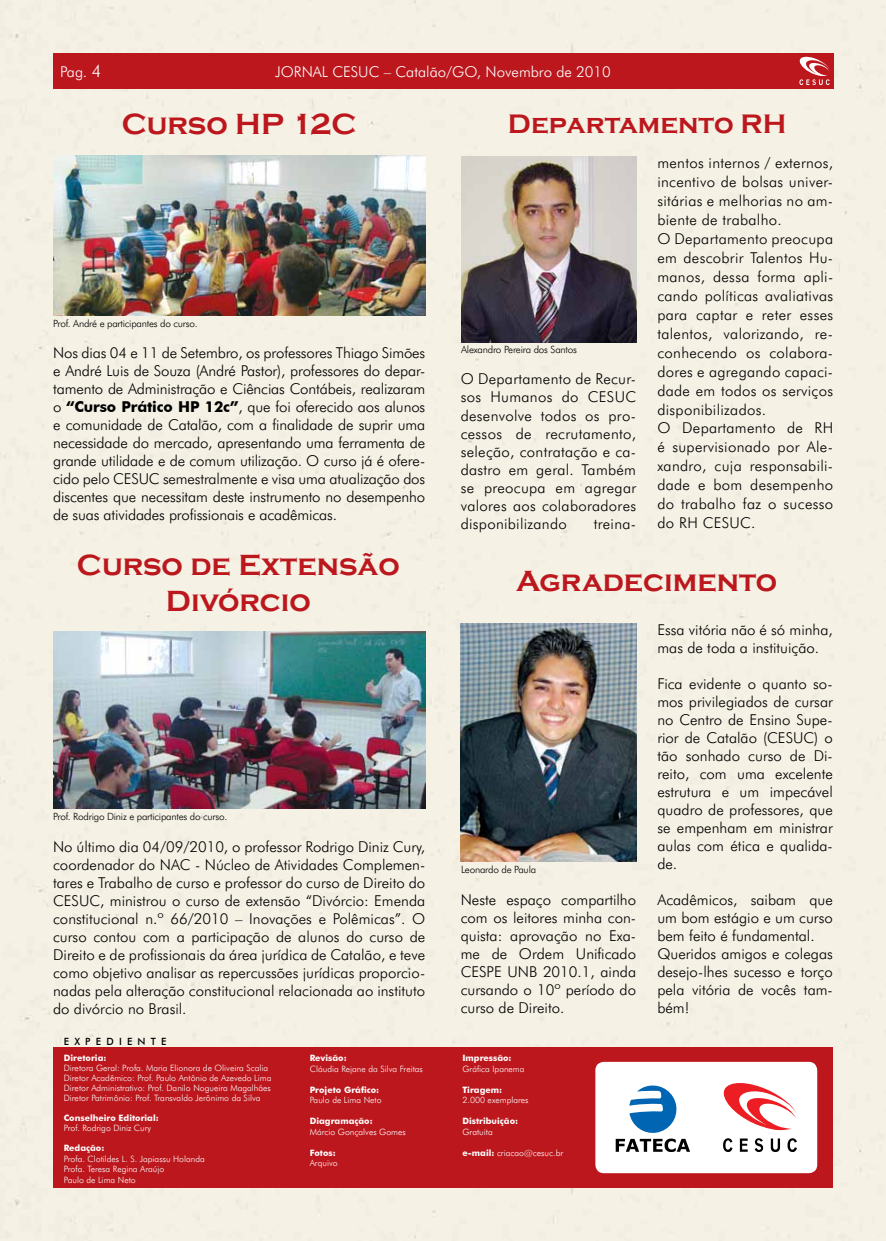
<style>
.page{position:relative;width:886px;height:1241px;background:#fff}
.page>*{position:absolute;margin:0;border:0;box-sizing:border-box;transform-origin:0 0}
.t1{font:700 30px/36px "Copperplate Gothic";color:#bb171d;text-align:center}
.t2{font:700 27.5px "Copperplate Gothic";color:#bb171d}
.t3{font:300 15px/18px "Futura BT";letter-spacing:.02em;color:#000;text-align:justify}
.t4{font:300 15px/18px "Futura BT";color:#000}
.t5{font:300 15px "Futura BT";color:#fff}
.t6{font:300 10px "Futura BT";letter-spacing:-.02em;color:#000}
.t7{font:500 10px "Futura BT";letter-spacing:.525em;color:#000}
.t8{font:300 8.75px/10px "Futura BT";color:#fff}
.t9{font:700 8.75px "Futura BT";color:#fff}
.s1{font-size:17.5px}
.s2{font-weight:700}
</style>
<div class="page">
<div style="left:0;top:0;width:886px;height:1240px;background:#f5f1e5"></div>
<div style="left:53px;top:1047px;width:780px;height:140px;background:#bb171d"></div>
<div style="left:595px;top:1061px;width:222px;height:111px;background:#fff;border-radius:9px"></div>
<svg style="left:724px;top:1083px;width:72px;height:48px"></svg>
<svg style="left:723px;top:1138px;width:74px;height:13px"></svg>
<svg style="left:616px;top:1085px;width:74px;height:66px"></svg>
<img style="left:461px;top:157px;width:175px;height:185px">
<img style="left:461px;top:623px;width:175px;height:238px">
<div style="left:53px;top:53px;width:780px;height:36px;background:#bb171d"></div>
<svg style="left:799px;top:56px;width:30px;height:29px"></svg>
<img style="left:53px;top:631px;width:372px;height:177px">
<img style="left:53px;top:156px;width:372px;height:159px">
<p class="t5" style="left:60px;top:62px;width:43px">Pag. <span class="s1">4</span></p>
<p class="t5" style="left:275px;top:62px;width:337px">JORNAL CESUC – Catalão/GO, Novembro de 2010</p>
<h1 class="t1" style="left:122px;top:106px;width:236px">Curso HP 12C</h1>
<p class="t6" style="left:53px;top:317px;width:146px">Prof. André e participantes do curso.</p>
<p class="t3" style="left:53px;top:344px;width:374px">Nos dias 04 e 11 de Setembro, os professores Thiago Simões e André Luis de Souza (André Pastor), professores do depar&shy;tamento de Administração e Ciências Contábeis, realizaram o <span class="s2">“Curso Prático HP 12c”</span>, que foi oferecido aos alunos e comunidade de Catalão, com a finalidade de suprir uma necessidade do mercado, apresentando uma ferramenta de grande utilidade e de comum utilização. O curso já é ofere&shy;cido pelo CESUC semestralmente e visa uma atualização dos discentes que necessitam deste instrumento no desempenho de suas atividades profissionais e acadêmicas.</p>
<h1 class="t1" style="left:77px;top:547px;width:324px">Curso de Extensão<br>Divórcio</h1>
<p class="t6" style="left:53px;top:810px;width:176px">Prof. Rodrigo Diniz e participantes do curso.</p>
<p class="t3" style="left:53px;top:837px;width:374px">No último dia 04/09/2010, o professor Rodrigo Diniz Cury, coordenador do NAC - Núcleo de Atividades Complemen&shy;tares e Trabalho de curso e professor do curso de Direito do CESUC, ministrou o curso de extensão “Divórcio: Emenda constitucional n.º 66/2010 – Inovações e Polêmicas”. O curso contou com a participação de alunos do curso de Direito e de profissionais da área jurídica de Catalão, e teve como objetivo analisar as repercussões jurídicas proporcio&shy;nadas pela alteração constitucional relacionada ao instituto do divórcio no Brasil.</p>
<p class="t7" style="left:64px;top:1035px;width:104px">EXPEDIENTE</p>
<p class="t9" style="left:64px;top:1052px;width:44px">Diretoria:</p>
<p class="t8" style="left:64px;top:1063px;width:209px">Diretora Geral: Profa. Maria Elionora de Oliveira Scalia Diretor Acadêmico: Prof. Paulo Antônio de Azevedo Lima Diretor Administrativo: Prof. Danilo Nogueira Magalhães Diretor Patrimônio: Prof. Transvaldo Jerônimo da Silva</p>
<p class="t9" style="left:64px;top:1112px;width:97px">Conselheiro Editorial:</p>
<p class="t8" style="left:64px;top:1123px;width:89px">Prof. Rodrigo Diniz Cury</p>
<p class="t9" style="left:64px;top:1142px;width:42px">Redação:</p>
<p class="t8" style="left:64px;top:1152px;width:143px;line-height:10.5px">Profa. Clotildes L. S. Japiassu Holanda<br>Profa. Teresa Regina Araújo<br>Paulo de Lima Neto</p>
<p class="t9" style="left:310px;top:1052px;width:38px">Revisão:</p>
<p class="t8" style="left:310px;top:1063px;width:115px">Cláudia Rejane da Silva Freitas</p>
<p class="t9" style="left:310px;top:1084px;width:71px">Projeto Gráfico:</p>
<p class="t8" style="left:310px;top:1095px;width:73px">Paulo de Lima Neto</p>
<p class="t9" style="left:310px;top:1115px;width:65px">Diagramação:</p>
<p class="t8" style="left:310px;top:1126px;width:98px">Márcio Gonçalves Gomes</p>
<p class="t9" style="left:310px;top:1147px;width:27px">Fotos:</p>
<p class="t8" style="left:310px;top:1158px;width:29px">Arquivo</p>
<h2 class="t2" style="left:508px;top:108px;width:280px">Departamento RH</h2>
<p class="t6" style="left:461px;top:343px;width:117px">Alexandro Pereira dos Santos</p>
<p class="t3" style="left:461px;top:370px;width:177px">O Departamento de Recur&shy;sos Humanos do CESUC desenvolve todos os pro&shy;cessos de recrutamento, seleção, contratação e ca&shy;dastro em geral. Também se preocupa em agregar valores aos colaboradores disponibilizando</p>
<p class="t3" style="left:594px;top:514px;width:44px">treina-</p>
<p class="t3" style="left:657px;top:153px;width:177px;line-height:19px;text-align:left">mentos internos / externos, incentivo de bolsas univer&shy;sitárias e melhorias no am&shy;biente de trabalho.<br>O Departamento preocupa em descobrir Talentos Hu&shy;manos, dessa forma apli&shy;cando políticas avaliativas para captar e reter esses talentos, valorizando, re&shy;conhecendo os colabora&shy;dores e agregando capaci&shy;dade em todos os serviços disponibilizados.<br>O Departamento de RH é supervisionado por Ale&shy;xandro, cuja responsabili&shy;dade e bom desempenho do trabalho faz o sucesso do RH CESUC.</p>
<h1 class="t1" style="left:516px;top:563px;width:263px">Agradecimento</h1>
<p class="t6" style="left:461px;top:863px;width:77px">Leonardo de Paula</p>
<p class="t3" style="left:461px;top:890px;width:177px">Neste espaço compartilho com os leitores minha con&shy;quista: aprovação no Exa&shy;me de Ordem Unificado CESPE UNB 2010.1, ainda cursando o 10º período do curso de Direito.</p>
<p class="t9" style="left:462px;top:1052px;width:51px">Impressão:</p>
<p class="t8" style="left:462px;top:1063px;width:64px">Gráfica Ipanema</p>
<p class="t9" style="left:462px;top:1084px;width:41px">Tiragem:</p>
<p class="t8" style="left:462px;top:1094px;width:68px">2.000 exemplares</p>
<p class="t9" style="left:462px;top:1115px;width:57px">Distribuição:</p>
<p class="t8" style="left:462px;top:1126px;width:32px">Gratuita</p>
<p class="t8" style="left:462px;top:1147px;width:102px"><span class="s2">e-mail:</span> criacao@cesuc.br</p>
<p class="t4" style="left:657px;top:620px;width:177px">Essa vitória não é só minha, mas de toda a instituição.</p>
<p class="t3" style="left:657px;top:674px;width:177px">Fica evidente o quanto so&shy;mos privilegiados de cursar no Centro de Ensino Supe&shy;rior de Catalão (CESUC) o tão sonhado curso de Di&shy;reito, com uma excelente estrutura e um impecável quadro de professores, que se empenham em ministrar aulas com ética e qualida&shy;de.</p>
<p class="t4" style="left:657px;top:890px;width:177px">Acadêmicos, saibam que um bom estágio e um curso bem feito é fundamental.<br>Queridos amigos e colegas desejo-lhes sucesso e torço pela vitória de vocês tam&shy;bém!</p>
</div>
